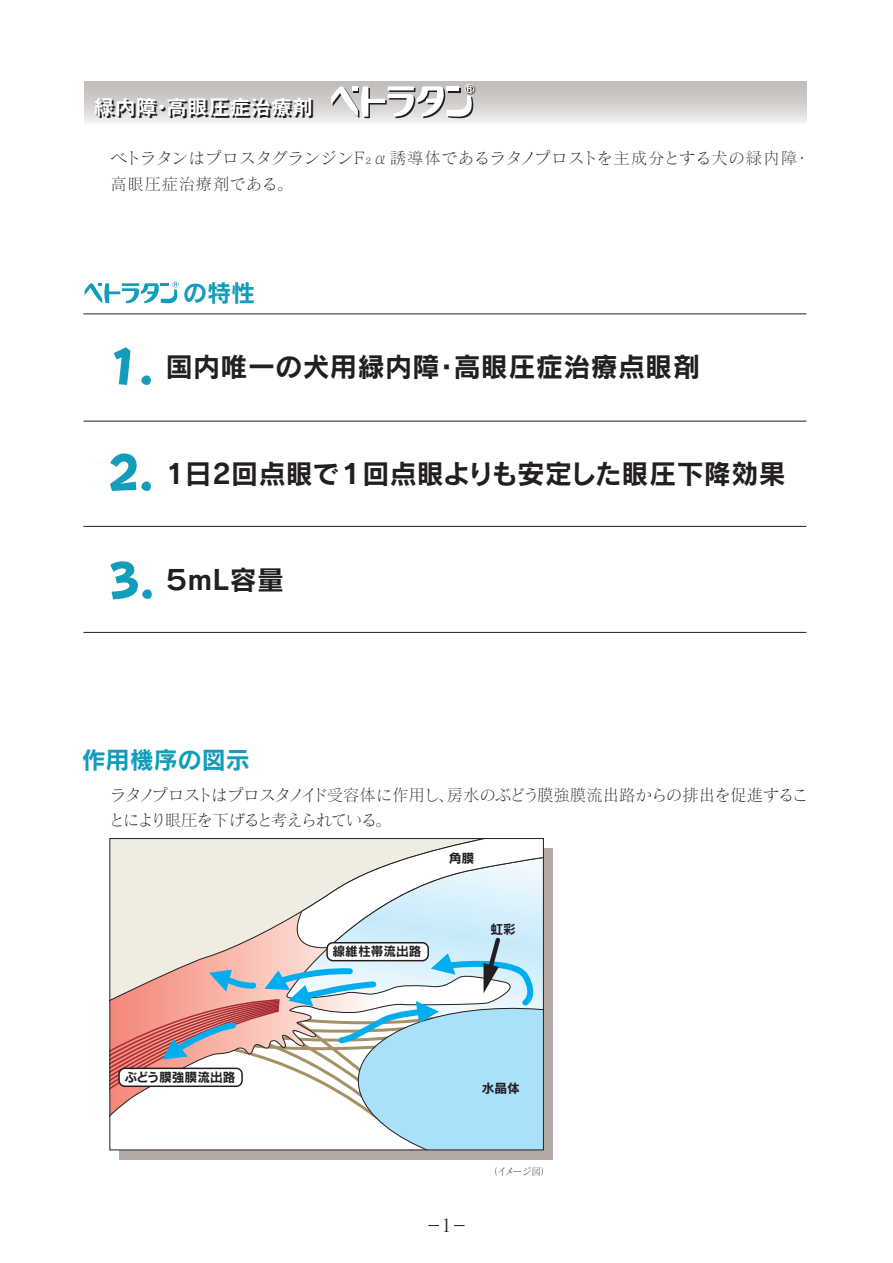
<style>
.page{position:relative;width:893px;height:1263px;background:#fff}
.page>*{position:absolute;margin:0;border:0;box-sizing:border-box;transform-origin:0 0}
.t1{font:51px "Pop Happiness Std EB";color:#149cbb}
.t2{font:27px "Rodin Pro B";letter-spacing:.015em;color:#231f20}
.t3{font:24px "Rodin Pro B";color:#149cbb}
.t4{font:21px "Midashi Go Pro MB31";color:#231f20}
.t5{font:18px "Matisse Pro M";color:#231f20}
.t6{font:16.5px/25.5px "Matisse Pro L";letter-spacing:-.065em;color:#231f20}
.t7{font:16.5px/25.5px "Matisse Pro L";letter-spacing:.025em;color:#231f20}
.t8{font:12.75px "Rodin Pro B";color:#231f20}
.t9{font:9.75px "Matisse Pro L";letter-spacing:-.065em;color:#231f20;scale:.96 1}
.s1{font-family:"Pop Happiness Std EB";font-size:51px;color:#149cbb}
</style>
<div class="page">
<div style="left:84px;top:81px;width:723px;height:43px;background:linear-gradient(to bottom,#bab6b4,#eeeeed)"></div>
<div style="left:119px;top:848px;width:434px;height:312px;background:#b5a9a5"></div>
<hr style="left:83px;top:313px;width:723px;height:1px;background:#231f20">
<hr style="left:83px;top:421px;width:723px;height:1px;background:#231f20">
<hr style="left:83px;top:526px;width:723px;height:1px;background:#231f20">
<hr style="left:83px;top:632px;width:723px;height:1px;background:#231f20">
<hr style="left:428px;top:1225px;width:37px;height:1px;background:#231f20">
<div style="left:439px;top:1215px;width:15px;height:21px;background:#fff"></div>
<svg style="left:111px;top:840px;width:431px;height:308px;background:#d8dde1"></svg>
<div style="left:327px;top:943px;width:101px;height:18px;background:#fff;border-radius:6px"></div>
<div style="left:326px;top:942px;width:103px;height:19px;border:2px solid #231f20;border-radius:6px"></div>
<div style="left:119px;top:1068px;width:123px;height:18px;background:#fff;border-radius:6px"></div>
<div style="left:118px;top:1067px;width:125px;height:20px;border:2px solid #231f20;border-radius:6px"></div>
<div style="left:109px;top:838px;width:435px;height:312px;border:1px solid #231f20"></div>
<svg style="left:85px;top:281px;width:94px;height:23px"></svg>
<svg style="left:331px;top:84px;width:144px;height:35px"></svg>
<p class="t4" style="left:96px;top:92px;width:221px">緑内障・高眼圧症治療剤</p>
<p class="t7" style="left:111px;top:145px;width:701px">ベトラタンはプロスタグランジンF₂α誘導体であるラタノプロストを主成分とする犬の緑内障・高眼圧症治療剤である。</p>
<p class="t3" style="left:183px;top:277px;width:73px">の特性</p>
<p class="t2" style="left:107px;top:349px;width:594px"><span class="s1">1.</span> 国内唯一の犬用緑内障・高眼圧症治療点眼剤</p>
<p class="t2" style="left:107px;top:456px;width:680px"><span class="s1">2.</span> 1日2回点眼で１回点眼よりも安定した眼圧下降効果</p>
<p class="t1" style="left:108px;top:547px;width:50px">3.</p>
<p class="t2" style="left:163px;top:561px;width:122px">５ｍL容量</p>
<p class="t3" style="left:82px;top:744px;width:169px">作用機序の図示</p>
<p class="t6" style="left:109px;top:781px;width:701px">ラタノプロストはプロスタノイド受容体に作用し、房水のぶどう膜強膜流出路からの排出を促進することにより眼圧を下げると考えられている。</p>
<p class="t8" style="left:124px;top:1069px;width:113px">ぶどう膜強膜流出路</p>
<p class="t8" style="left:332px;top:943px;width:91px">線維柱帯流出路</p>
<p class="t8" style="left:449px;top:849px;width:27px">角膜</p>
<p class="t8" style="left:491px;top:921px;width:27px">虹彩</p>
<p class="t5" style="left:441px;top:1214px;width:13px">1</p>
<p class="t8" style="left:482px;top:1079px;width:40px">水晶体</p>
<p class="t9" style="left:488px;top:1165px;width:66px">（イメージ図）</p>
</div>
